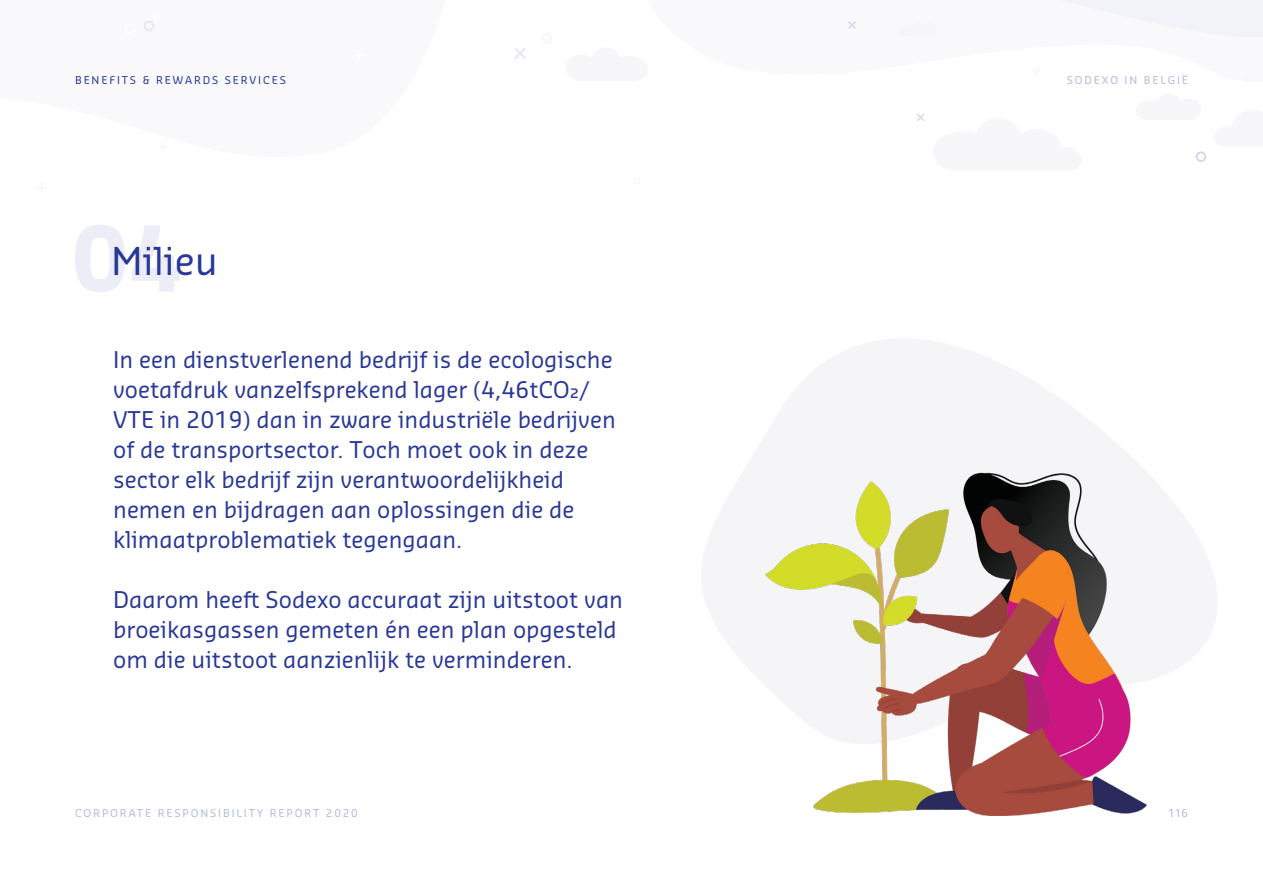
<style>
.page{position:relative;width:1263px;height:893px;background:#fff}
.page>*{position:absolute;margin:0;border:0;box-sizing:border-box;transform-origin:0 0}
.t1{font:700 88.35px "Sansa Pro";color:#283897}
.t2{font:37.5px "Sansa Pro";color:#283897}
.t3{font:22.5px/30px "Sansa Pro";color:#283897}
.t4{font:10.5px "Sansa Pro";letter-spacing:.18em;color:#b4b9db}
.t5{font:10.5px "Sansa Pro";letter-spacing:.18em;color:#283897}
</style>
<div class="page">
<svg style="left:1196px;top:151px;width:10px;height:11px"></svg>
<svg style="left:144px;top:20px;width:10px;height:11px"></svg>
<div style="left:1062px;top:0;width:201px;height:37px;background:#f2f2f9"></div>
<svg style="left:917px;top:114px;width:7px;height:7px"></svg>
<svg style="left:848px;top:21px;width:8px;height:8px"></svg>
<svg style="left:514px;top:48px;width:12px;height:11px"></svg>
<img style="left:765px;top:473px;width:382px;height:342px">
<p class="t5" style="left:75px;top:73px;width:212px">BENEFITS &amp; REWARDS SERVICES</p>
<p class="t4" style="left:1067px;top:73px;width:123px">SODEXO IN BELGIË</p>
<h1 class="t1" style="left:72px;top:201px;width:112px">04</h1>
<h2 class="t2" style="left:111px;top:236px;width:108px">Milieu</h2>
<p class="t3" style="left:113px;top:344px;width:504px">In een dienstverlenend bedrijf is de ecologische voetafdruk vanzelfsprekend lager (4,46tCO₂/ VTE in 2019) dan in zware industriële bedrijven of de transportsector. Toch moet ook in deze sector elk bedrijf zijn verantwoordelijkheid nemen en bijdragen aan oplossingen die de klimaatproblematiek tegengaan.</p>
<p class="t3" style="left:113px;top:583px;width:511px">Daarom heeft Sodexo accuraat zijn uitstoot van broeikasgassen gemeten én een plan opgesteld om die uitstoot aanzienlijk te verminderen.</p>
<p class="t4" style="left:75px;top:806px;width:284px">CORPORATE RESPONSIBILITY REPORT 2020</p>
<p class="t4" style="left:1168px;top:806px;width:21px">116</p>
</div>
